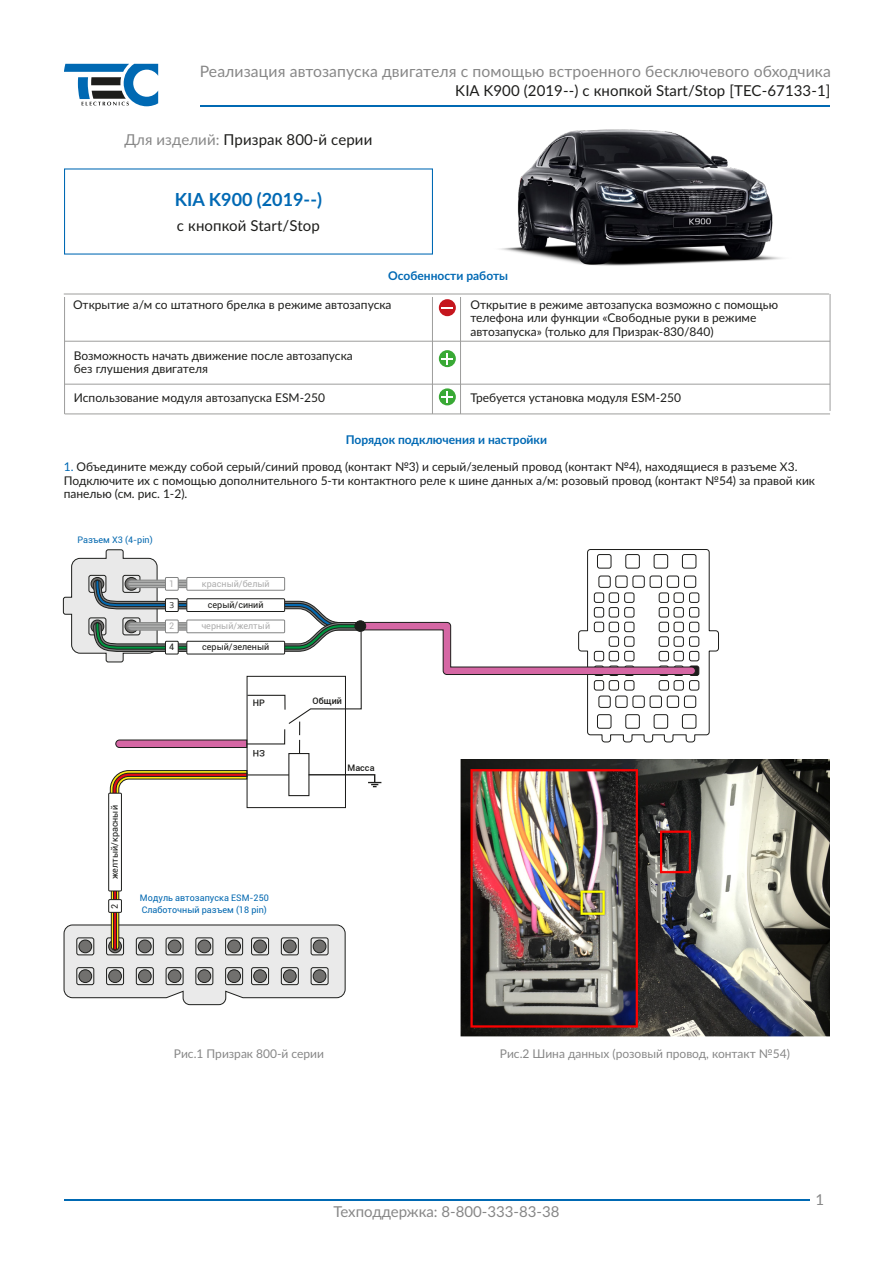
<style>
.page{position:relative;width:893px;height:1263px;background:#fff}
.page>*{position:absolute;margin:0;border:0;box-sizing:border-box;transform-origin:0 0}
.t1{font:700 18px "Lato";color:#0069b4}
.t2{font:15.75px "Lato";letter-spacing:.005em;color:#878787}
.t3{font:15px "Lato";letter-spacing:.005em;color:#1d1d1b}
.t4{font:15px "Lato";color:#878787}
.t5{font:12px/13.5px "Lato";color:#1d1d1b}
.t6{font:12px "Lato";color:#878787}
.t7{font:700 12px "Lato";color:#0069b4}
.t8{font:9px/12px "Roboto";color:#0469b1}
.t9{font:9px "Roboto";color:#afafaf}
.t10{font:9px "Roboto";color:#1e1e1c}
.t11{font:9px "Roboto";color:#1d1e1c}
.t12{font:9px "Roboto";color:#0569b0}
.t13{font:500 9px "Roboto";color:#1d1d1b}
.t14{font:8.25px "Open Sans";color:#1e1e1c}
.s1{color:#878787}
.s2{color:#0069b4}
</style>
<div class="page">
<svg style="left:64px;top:64px;width:94px;height:42px"></svg>
<hr style="left:200px;top:105px;width:629px;height:1px;background:#0069b3">
<hr style="left:64px;top:1199px;width:745px;height:1px;background:#0069b3">
<hr style="left:64px;top:294px;width:765px;height:1px;background:#9d9d9c">
<hr style="left:65px;top:341px;width:765px;height:1px;background:#9d9d9c">
<hr style="left:65px;top:384px;width:765px;height:1px;background:#9d9d9c">
<hr style="left:65px;top:414px;width:765px;height:1px;background:#9d9d9c">
<hr style="left:64px;top:297px;width:1px;height:117px;background:#9d9d9c">
<hr style="left:432px;top:297px;width:1px;height:117px;background:#9d9d9c">
<hr style="left:460px;top:297px;width:1px;height:117px;background:#9d9d9c">
<hr style="left:830px;top:294px;width:1px;height:117px;background:#9d9d9c">
<div style="left:439px;top:299px;width:17px;height:17px;background:#c5161e;border-radius:50%"></div>
<svg style="left:442px;top:307px;width:11px;height:2px"></svg>
<svg style="left:439px;top:388px;width:17px;height:17px"></svg>
<svg style="left:442px;top:391px;width:11px;height:12px"></svg>
<svg style="left:439px;top:350px;width:17px;height:17px"></svg>
<svg style="left:442px;top:353px;width:11px;height:11px"></svg>
<svg style="left:110px;top:770px;width:137px;height:38px"></svg>
<svg style="left:63px;top:924px;width:283px;height:81px;background:#e0e0e0"></svg>
<div style="left:106px;top:967px;width:18px;height:18px;border:1px solid #1d1e1c;border-radius:2px"></div>
<div style="left:109px;top:970px;width:12px;height:12px;background:#71706e;border-radius:50%"></div>
<div style="left:108px;top:969px;width:14px;height:14px;border:1px solid #1d1e1c;border-radius:50%"></div>
<div style="left:76px;top:967px;width:18px;height:18px;border:1px solid #1d1e1c;border-radius:2px"></div>
<div style="left:79px;top:970px;width:13px;height:12px;background:#71706e;border-radius:50%"></div>
<div style="left:79px;top:969px;width:13px;height:14px;border:1px solid #1d1e1c;border-radius:50%"></div>
<div style="left:136px;top:967px;width:18px;height:18px;border:1px solid #1d1e1c;border-radius:2px"></div>
<div style="left:138px;top:970px;width:13px;height:12px;background:#71706e;border-radius:50%"></div>
<div style="left:138px;top:969px;width:14px;height:14px;border:1px solid #1d1e1c;border-radius:50%"></div>
<div style="left:166px;top:967px;width:17px;height:18px;border:1px solid #1d1e1c;border-radius:2px"></div>
<div style="left:168px;top:970px;width:13px;height:12px;background:#71706e;border-radius:50%"></div>
<div style="left:168px;top:969px;width:13px;height:14px;border:1px solid #1d1e1c;border-radius:50%"></div>
<div style="left:195px;top:967px;width:18px;height:18px;border:1px solid #1d1e1c;border-radius:2px"></div>
<div style="left:198px;top:970px;width:13px;height:12px;background:#71706e;border-radius:50%"></div>
<div style="left:198px;top:969px;width:13px;height:14px;border:1px solid #1d1e1c;border-radius:50%"></div>
<div style="left:225px;top:967px;width:18px;height:18px;border:1px solid #1d1e1c;border-radius:2px"></div>
<div style="left:228px;top:970px;width:12px;height:12px;background:#71706e;border-radius:50%"></div>
<div style="left:227px;top:969px;width:14px;height:14px;border:1px solid #1d1e1c;border-radius:50%"></div>
<div style="left:251px;top:967px;width:18px;height:18px;border:1px solid #1d1e1c;border-radius:2px"></div>
<div style="left:254px;top:970px;width:12px;height:12px;background:#71706e;border-radius:50%"></div>
<div style="left:253px;top:969px;width:14px;height:14px;border:1px solid #1d1e1c;border-radius:50%"></div>
<div style="left:281px;top:967px;width:18px;height:18px;border:1px solid #1d1e1c;border-radius:2px"></div>
<div style="left:283px;top:970px;width:13px;height:12px;background:#71706e;border-radius:50%"></div>
<div style="left:283px;top:969px;width:14px;height:14px;border:1px solid #1d1e1c;border-radius:50%"></div>
<div style="left:311px;top:967px;width:17px;height:18px;border:1px solid #1d1e1c;border-radius:2px"></div>
<div style="left:313px;top:970px;width:13px;height:12px;background:#71706e;border-radius:50%"></div>
<div style="left:313px;top:969px;width:13px;height:14px;border:1px solid #1d1e1c;border-radius:50%"></div>
<div style="left:76px;top:937px;width:18px;height:18px;border:1px solid #1d1e1c;border-radius:2px"></div>
<div style="left:79px;top:940px;width:13px;height:13px;background:#71706e;border-radius:50%"></div>
<div style="left:79px;top:940px;width:13px;height:13px;border:1px solid #1d1e1c;border-radius:50%"></div>
<div style="left:106px;top:937px;width:18px;height:18px;border:1px solid #1d1e1c;border-radius:2px"></div>
<svg style="left:109px;top:940px;width:12px;height:13px"></svg>
<div style="left:108px;top:940px;width:14px;height:13px;border:1px solid #1d1e1c;border-radius:50%"></div>
<div style="left:136px;top:937px;width:18px;height:18px;border:1px solid #1d1e1c;border-radius:2px"></div>
<div style="left:138px;top:940px;width:13px;height:13px;background:#71706e;border-radius:50%"></div>
<div style="left:138px;top:940px;width:14px;height:13px;border:1px solid #1d1e1c;border-radius:50%"></div>
<div style="left:166px;top:937px;width:17px;height:18px;border:1px solid #1d1e1c;border-radius:2px"></div>
<div style="left:168px;top:940px;width:13px;height:13px;background:#71706e;border-radius:50%"></div>
<div style="left:168px;top:940px;width:13px;height:13px;border:1px solid #1d1e1c;border-radius:50%"></div>
<div style="left:195px;top:937px;width:18px;height:18px;border:1px solid #1d1e1c;border-radius:2px"></div>
<div style="left:198px;top:940px;width:13px;height:13px;background:#71706e;border-radius:50%"></div>
<div style="left:198px;top:940px;width:13px;height:13px;border:1px solid #1d1e1c;border-radius:50%"></div>
<div style="left:225px;top:937px;width:18px;height:18px;border:1px solid #1d1e1c;border-radius:2px"></div>
<div style="left:228px;top:940px;width:12px;height:13px;background:#71706e;border-radius:50%"></div>
<div style="left:227px;top:940px;width:14px;height:13px;border:1px solid #1d1e1c;border-radius:50%"></div>
<div style="left:251px;top:937px;width:18px;height:18px;border:1px solid #1d1e1c;border-radius:2px"></div>
<div style="left:254px;top:940px;width:12px;height:13px;background:#71706e;border-radius:50%"></div>
<div style="left:253px;top:940px;width:14px;height:13px;border:1px solid #1d1e1c;border-radius:50%"></div>
<div style="left:281px;top:937px;width:18px;height:18px;border:1px solid #1d1e1c;border-radius:2px"></div>
<div style="left:283px;top:940px;width:13px;height:13px;background:#71706e;border-radius:50%"></div>
<div style="left:283px;top:940px;width:14px;height:13px;border:1px solid #1d1e1c;border-radius:50%"></div>
<div style="left:311px;top:937px;width:17px;height:18px;border:1px solid #1d1e1c;border-radius:2px"></div>
<div style="left:313px;top:940px;width:13px;height:13px;background:#71706e;border-radius:50%"></div>
<div style="left:313px;top:940px;width:13px;height:13px;border:1px solid #1d1e1c;border-radius:50%"></div>
<div style="left:111px;top:839px;width:8px;height:111px;border:1px solid #1d1e1c;border-radius:4px"></div>
<div style="left:113px;top:839px;width:4px;height:111px;border:1px solid #1d1e1c;border-radius:2px"></div>
<div style="left:109px;top:793px;width:12px;height:98px;background:#fff"></div>
<div style="left:108px;top:793px;width:14px;height:98px;border:1px solid #1d1e1c"></div>
<div style="left:109px;top:899px;width:12px;height:13px;background:#fff"></div>
<div style="left:108px;top:899px;width:14px;height:14px;border:1px solid #1d1e1c"></div>
<div style="left:247px;top:676px;width:99px;height:132px;border:1px solid #1d1d1b"></div>
<hr style="left:248px;top:774px;width:41px;height:1px;background:#1d1d1b">
<svg style="left:309px;top:774px;width:72px;height:13px"></svg>
<img style="left:460px;top:105px;width:370px;height:161px">
<img style="left:460px;top:759px;width:369px;height:277px">
<svg style="left:63px;top:549px;width:656px;height:208px"></svg>
<h2 class="t2" style="left:200px;top:60px;width:633px">Реализация автозапуска двигателя с помощью встроенного бесключевого обходчика</h2>
<p class="t3" style="left:124px;top:129px;width:249px"><span class="s1">Для изделий:</span> Призрак 800-й серии</p>
<p class="t3" style="left:455px;top:80px;width:377px">KIA K900 (2019--) с кнопкой Start/Stop [TEC-67133-1]</p>
<h1 class="t1" style="left:175px;top:186px;width:149px">KIA K900 (2019--)</h1>
<p class="t3" style="left:177px;top:215px;width:144px">с кнопкой Start/Stop</p>
<p class="t7" style="left:388px;top:266px;width:121px">Особенности работы</p>
<p class="t5" style="left:73px;top:297px;width:320px">Открытие а/м со штатного брелка в режиме автозапуска</p>
<p class="t5" style="left:74px;top:348px;width:280px">Возможность начать движение после автозапуска без глушения двигателя</p>
<p class="t5" style="left:74px;top:391px;width:253px">Использование модуля автозапуска ESM-250</p>
<p class="t5" style="left:470px;top:297px;width:309px">Открытие в режиме автозапуска возможно с помощью телефона или функции «Свободные руки в режиме автозапуска» (только для Призрак-830/840)</p>
<p class="t5" style="left:470px;top:391px;width:212px">Требуется установка модуля ESM-250</p>
<p class="t7" style="left:346px;top:431px;width:203px">Порядок подключения и настройки</p>
<p class="t5" style="left:64px;top:460px;width:753px"><span class="s2">1.</span> Объедините между собой серый/синий провод (контакт №3) и серый/зеленый провод (контакт №4), находящиеся в разъеме Х3.<br>Подключите их с помощью дополнительного 5-ти контактного реле к шине данных а/м: розовый провод (контакт №54) за правой кик панелью (см. рис. 1-2).</p>
<p class="t12" style="left:77px;top:533px;width:77px">Разъем X3 (4-pin)</p>
<p class="t9" style="left:169px;top:577px;width:7px">1</p>
<p class="t9" style="left:202px;top:577px;width:69px">красный/белый</p>
<p class="t14" style="left:169px;top:600px;width:6px">3</p>
<p class="t10" style="left:208px;top:598px;width:57px">серый/синий</p>
<p class="t10" style="left:169px;top:641px;width:7px">4</p>
<p class="t10" style="left:202px;top:641px;width:69px">серый/зеленый</p>
<p class="t9" style="left:169px;top:620px;width:7px">2</p>
<p class="t9" style="left:201px;top:620px;width:70px">черный/желтый</p>
<p class="t13" style="left:253px;top:697px;width:14px">НР</p>
<p class="t13" style="left:313px;top:695px;width:31px">Общий</p>
<p class="t11" style="left:108px;top:879px;width:75px;rotate:-90deg">желтый/красный</p>
<p class="t13" style="left:348px;top:762px;width:28px">Масса</p>
<p class="t11" style="left:108px;top:908px;width:7px;rotate:-90deg">2</p>
<p class="t8" style="left:140px;top:891px;width:130px">Модуль автозапуска ESM-250<br>Слаботочный разъем (18 pin)</p>
<p class="t6" style="left:174px;top:1045px;width:152px">Рис.1 Призрак 800-й серии</p>
<p class="t6" style="left:500px;top:1045px;width:291px">Рис.2 Шина данных (розовый провод, контакт №54)</p>
<p class="t4" style="left:333px;top:1201px;width:228px">Техподдержка: 8-800-333-83-38</p>
<p class="t4" style="left:816px;top:1189px;width:10px">1</p>
</div>
